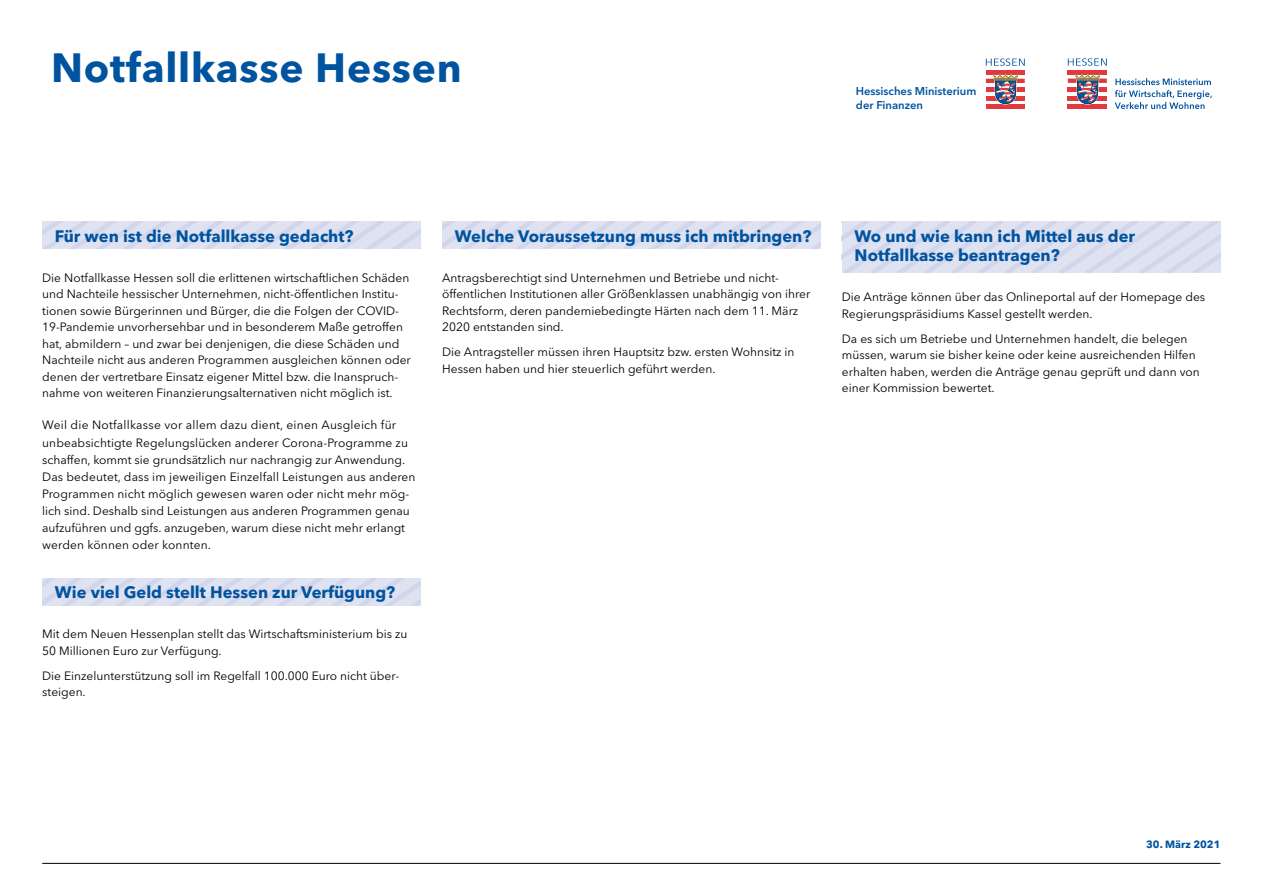
<style>
.page{position:relative;width:1263px;height:893px;background:#fff}
.page>*{position:absolute;margin:0;border:0;box-sizing:border-box;transform-origin:0 0}
.t1{font:700 40.5px "Avenir Next LT Pro";letter-spacing:.02em;color:#00539f}
.t2{font:700 16.5px/19.8px "Avenir Next LT Pro";color:#00539f}
.t3{font:12px/16.5px "Avenir Next LT Pro";color:#000}
.t4{font:600 11.25px "Avenir Next LT Pro";color:#00539f}
.t5{font:700 10.5px "Avenir Next LT Pro";color:#00539f}
</style>
<div class="page">
<svg style="left:43px;top:221px;width:378px;height:27px;background:#dadeef"></svg>
<svg style="left:842px;top:221px;width:378px;height:51px;background:#dadeef"></svg>
<svg style="left:442px;top:221px;width:379px;height:27px;background:#dadeef"></svg>
<svg style="left:42px;top:578px;width:379px;height:27px;background:#dadeef"></svg>
<hr style="left:43px;top:863px;width:1177px;height:1px;background:#000">
<hr style="left:986px;top:70px;width:39px;height:4px;background:#e03a3e">
<hr style="left:986px;top:79px;width:39px;height:4px;background:#e03a3e">
<div style="left:986px;top:87px;width:39px;height:5px;background:#e03a3e"></div>
<hr style="left:986px;top:96px;width:39px;height:4px;background:#e03a3e">
<hr style="left:986px;top:105px;width:39px;height:4px;background:#e03a3e">
<svg style="left:993px;top:74px;width:25px;height:31px"></svg>
<svg style="left:986px;top:58px;width:39px;height:8px"></svg>
<hr style="left:1068px;top:70px;width:39px;height:4px;background:#e03a3e">
<svg style="left:1068px;top:79px;width:39px;height:4px"></svg>
<div style="left:1068px;top:87px;width:39px;height:5px;background:#e03a3e"></div>
<hr style="left:1068px;top:96px;width:39px;height:4px;background:#e03a3e">
<hr style="left:1068px;top:105px;width:39px;height:4px;background:#e03a3e">
<svg style="left:1075px;top:74px;width:25px;height:31px"></svg>
<svg style="left:1068px;top:58px;width:39px;height:8px"></svg>
<svg style="left:1115px;top:78px;width:97px;height:31px"></svg>
<p class="t1" style="left:51px;top:43px;width:412px">Notfallkasse Hessen</p>
<p class="t4" style="left:856px;top:84px;width:122px">Hessisches Ministerium</p>
<p class="t4" style="left:856px;top:98px;width:69px">der Finanzen</p>
<p class="t2" style="left:55px;top:226px;width:300px">Für wen ist die Notfallkasse gedacht?</p>
<p class="t3" style="left:42px;top:269px;width:370px">Die Notfallkasse Hessen soll die erlittenen wirtschaftlichen Schäden und Nachteile hessischer Unternehmen, nicht-öffentlichen Institu&shy;tionen sowie Bürgerinnen und Bürger, die die Folgen der COVID-19-Pandemie unvorhersehbar und in besonderem Maße getroffen hat, abmildern – und zwar bei denjenigen, die diese Schäden und Nachteile nicht aus anderen Programmen ausgleichen können oder denen der vertretbare Einsatz eigener Mittel bzw. die Inanspruch&shy;nahme von weiteren Finanzierungsalternativen nicht möglich ist.</p>
<p class="t3" style="left:42px;top:417px;width:375px;line-height:17px">Weil die Notfallkasse vor allem dazu dient, einen Ausgleich für unbeabsichtigte Regelungslücken anderer Corona-Programme zu schaffen, kommt sie grundsätzlich nur nachrangig zur Anwendung.<br>Das bedeutet, dass im jeweiligen Einzelfall Leistungen aus anderen Programmen nicht möglich gewesen waren oder nicht mehr mög&shy;lich sind. Deshalb sind Leistungen aus anderen Programmen genau aufzuführen und ggfs. anzugeben, warum diese nicht mehr erlangt werden können oder konnten.</p>
<p class="t2" style="left:55px;top:583px;width:342px">Wie viel Geld stellt Hessen zur Verfügung?</p>
<p class="t3" style="left:42px;top:626px;width:367px">Mit dem Neuen Hessenplan stellt das Wirtschaftsministerium bis zu<br>50 Millionen Euro zur Verfügung.</p>
<p class="t3" style="left:42px;top:667px;width:359px">Die Einzelunterstützung soll im Regelfall 100.000 Euro nicht über&shy;steigen.</p>
<p class="t2" style="left:455px;top:226px;width:358px">Welche Voraussetzung muss ich mitbringen?</p>
<p class="t3" style="left:442px;top:269px;width:370px">Antragsberechtigt sind Unternehmen und Betriebe und nicht&shy;öffentlichen Institutionen aller Größenklassen unabhängig von ihrer Rechtsform, deren pandemiebedingte Härten nach dem 11. März 2020 entstanden sind.</p>
<p class="t3" style="left:442px;top:344px;width:354px">Die Antragsteller müssen ihren Hauptsitz bzw. ersten Wohnsitz in<br>Hessen haben und hier steuerlich geführt werden.</p>
<p class="t2" style="left:855px;top:226px;width:282px">Wo und wie kann ich Mittel aus der<br>Notfallkasse beantragen?</p>
<p class="t3" style="left:842px;top:289px;width:365px">Die Anträge können über das Onlineportal auf der Homepage des<br>Regierungspräsidiums Kassel gestellt werden.</p>
<p class="t3" style="left:842px;top:330px;width:359px">Da es sich um Betriebe und Unternehmen handelt, die belegen müssen, warum sie bisher keine oder keine ausreichenden Hilfen erhalten haben, werden die Anträge genau geprüft und dann von einer Kommission bewertet.</p>
<p class="t5" style="left:1146px;top:838px;width:76px">30. März 2021</p>
</div>
